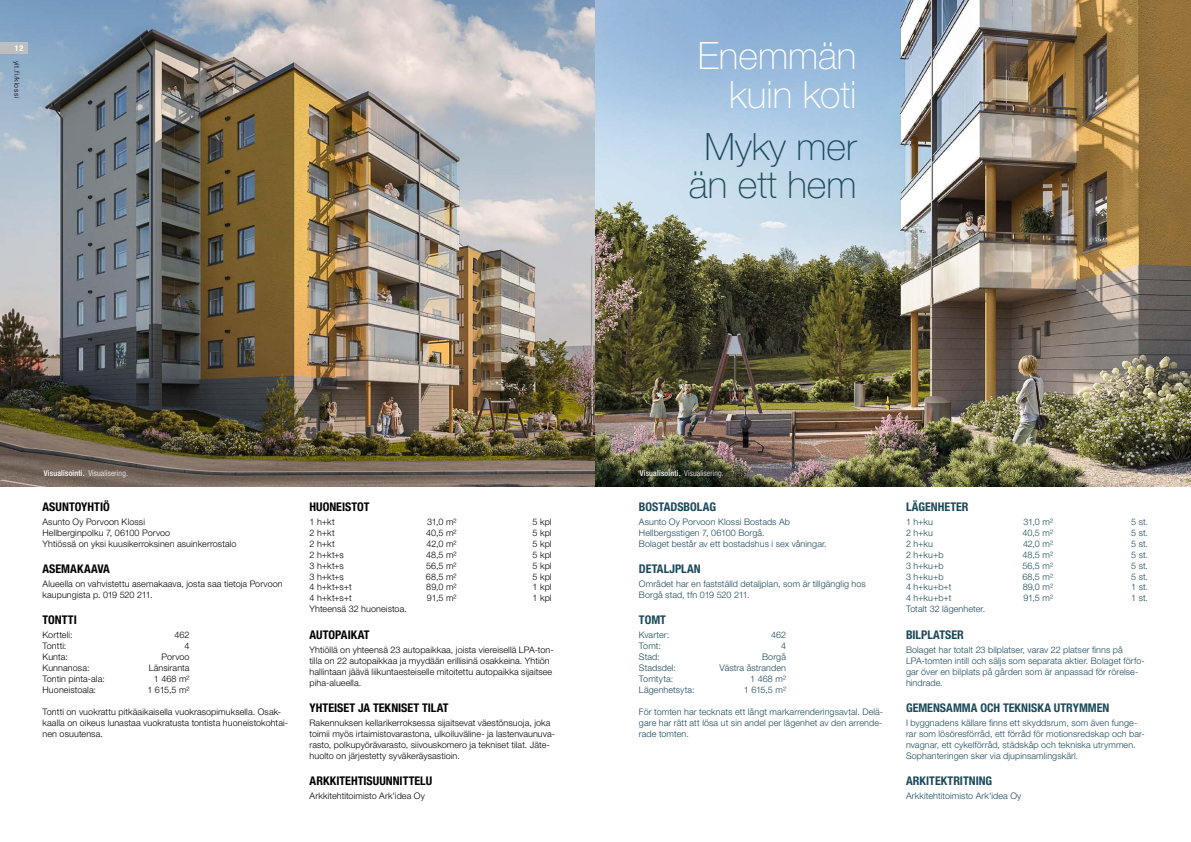
<style>
.page{position:relative;width:1191px;height:842px;background:#fff}
.page>*{position:absolute;margin:0;border:0;box-sizing:border-box;transform-origin:0 0}
.t1{font:100 37.7px/38.8px "Helvetica Neue LT Pro";color:#fff;text-align:right}
.t2{font:100 37.7px/38.8px "Helvetica Neue LT Pro";color:#1b495a;text-align:center}
.t3{font:700 condensed 12px "Helvetica Neue LT Pro";color:#000}
.t4{font:700 condensed 12px "Helvetica Neue LT Pro";color:#1b495a}
.t5{font:300 9px/11px "Helvetica Neue LT Pro";letter-spacing:.01em;color:#000}
.t6{font:300 9px/11px "Helvetica Neue LT Pro";letter-spacing:.01em;color:#1b495a}
.t7{font:500 condensed 8px "Helvetica Neue LT Pro";letter-spacing:.02em;color:#fff}
.t8{font:300 condensed 8px "Helvetica Neue LT Pro";letter-spacing:.02em;color:#fff}
.t9{font:700 condensed 8px "Helvetica Neue LT Pro";color:#fff}
.t10{font:300 7px "Helvetica Neue LT Pro";letter-spacing:.08em;color:#000}
</style>
<div class="page">
<img style="left:0;top:0;width:1191px;height:487px">
<div style="left:0;top:43px;width:28px;height:11px;background:#bcbec0"></div>
<p class="t9" style="left:15px;top:44px;width:10px">12</p>
<p class="t10" style="left:21px;top:61px;width:39px;rotate:90deg">yit.fi/klossi</p>
<h1 class="t1" style="left:698px;top:36px;width:160px">Enemmän kuin koti</h1>
<h1 class="t2" style="left:689px;top:126px;width:169px">Myky mer än ett hem</h1>
<p class="t7" style="left:44px;top:469px;width:42px">Visualisointi.</p>
<p class="t7" style="left:640px;top:469px;width:42px">Visualisointi.</p>
<p class="t8" style="left:88px;top:469px;width:41px">Visualisering.</p>
<p class="t8" style="left:684px;top:469px;width:41px">Visualisering.</p>
<h2 class="t3" style="left:43px;top:499px;width:69px">ASUNTOYHTIÖ</h2>
<p class="t5" style="left:43px;top:516px;width:196px">Asunto Oy Porvoon Klossi<br>Hellberginpolku 7, 06100 Porvoo<br>Yhtiössä on yksi kuusikerroksinen asuinkerrostalo</p>
<h2 class="t3" style="left:43px;top:561px;width:69px">ASEMAKAAVA</h2>
<p class="t5" style="left:43px;top:578px;width:242px">Alueella on vahvistettu asemakaava, josta saa tietoja Porvoon kaupungista p. 019 520 211.</p>
<h2 class="t3" style="left:43px;top:612px;width:36px">TONTTI</h2>
<p class="t5" style="left:43px;top:629px;width:32px">Kortteli:</p>
<p class="t5" style="left:174px;top:629px;width:17px">462</p>
<p class="t5" style="left:43px;top:640px;width:25px">Tontti:</p>
<p class="t5" style="left:185px;top:640px;width:7px">4</p>
<p class="t5" style="left:43px;top:651px;width:27px">Kunta:</p>
<p class="t5" style="left:161px;top:651px;width:30px">Porvoo</p>
<p class="t5" style="left:43px;top:662px;width:48px">Kunnanosa:</p>
<p class="t5" style="left:149px;top:662px;width:42px">Länsiranta</p>
<p class="t5" style="left:43px;top:673px;width:64px">Tontin pinta-ala:</p>
<p class="t5" style="left:154px;top:673px;width:37px">1 468 m²</p>
<p class="t5" style="left:43px;top:684px;width:55px">Huoneistoala:</p>
<p class="t5" style="left:147px;top:684px;width:44px">1 615,5 m²</p>
<p class="t5" style="left:43px;top:706px;width:247px">Tontti on vuokrattu pitkäaikaisella vuokrasopimuksella. Osak&shy;kaalla on oikeus lunastaa vuokratusta tontista huoneistokohtai&shy;nen osuutensa.</p>
<h2 class="t3" style="left:309px;top:499px;width:61px">HUONEISTOT</h2>
<p class="t5" style="left:309px;top:516px;width:27px">1 h+kt</p>
<p class="t5" style="left:427px;top:516px;width:31px">31,0 m²</p>
<p class="t5" style="left:532px;top:516px;width:21px">5 kpl</p>
<p class="t5" style="left:309px;top:527px;width:27px">2 h+kt</p>
<p class="t5" style="left:426px;top:527px;width:32px">40,5 m²</p>
<p class="t5" style="left:532px;top:527px;width:21px">5 kpl</p>
<p class="t5" style="left:309px;top:538px;width:27px">2 h+kt</p>
<p class="t5" style="left:426px;top:538px;width:31px">42,0 m²</p>
<p class="t5" style="left:532px;top:538px;width:21px">5 kpl</p>
<p class="t5" style="left:309px;top:549px;width:36px">2 h+kt+s</p>
<p class="t5" style="left:426px;top:549px;width:32px">48,5 m²</p>
<p class="t5" style="left:532px;top:549px;width:21px">5 kpl</p>
<p class="t5" style="left:309px;top:560px;width:36px">3 h+kt+s</p>
<p class="t5" style="left:426px;top:560px;width:32px">56,5 m²</p>
<p class="t5" style="left:532px;top:560px;width:21px">5 kpl</p>
<p class="t5" style="left:309px;top:571px;width:36px">3 h+kt+s</p>
<p class="t5" style="left:426px;top:571px;width:32px">68,5 m²</p>
<p class="t5" style="left:532px;top:571px;width:21px">5 kpl</p>
<p class="t5" style="left:309px;top:582px;width:44px">4 h+kt+s+t</p>
<p class="t5" style="left:426px;top:582px;width:32px">89,0 m²</p>
<p class="t5" style="left:532px;top:582px;width:21px">1 kpl</p>
<p class="t5" style="left:309px;top:593px;width:44px">4 h+kt+s+t</p>
<p class="t5" style="left:427px;top:593px;width:31px">91,5 m²</p>
<p class="t5" style="left:532px;top:593px;width:21px">1 kpl</p>
<p class="t5" style="left:309px;top:604px;width:99px">Yhteensä 32 huoneistoa.</p>
<h2 class="t3" style="left:309px;top:627px;width:62px">AUTOPAIKAT</h2>
<p class="t5" style="left:309px;top:644px;width:246px">Yhtiöllä on yhteensä 23 autopaikkaa, joista viereisellä LPA-ton&shy;tilla on 22 autopaikkaa ja myydään erillisinä osakkeina. Yhtiön hallintaan jäävä liikuntaesteiselle mitoitettu autopaikka sijaitsee piha-alueella.</p>
<h2 class="t3" style="left:309px;top:700px;width:140px">YHTEISET JA TEKNISET TILAT</h2>
<p class="t5" style="left:309px;top:717px;width:247px">Rakennuksen kellarikerroksessa sijaitsevat väestönsuoja, joka toimii myös irtaimistovarastona, ulkoiluväline- ja lastenvaunuva&shy;rasto, polkupyörävarasto, siivouskomero ja tekniset tilat. Jäte&shy;huolto on järjestetty syväkeräysastioin.</p>
<h2 class="t3" style="left:309px;top:773px;width:124px">ARKKITEHTISUUNNITTELU</h2>
<p class="t5" style="left:309px;top:790px;width:117px">Arkkitehtitoimisto Ark'idea Oy</p>
<h2 class="t4" style="left:639px;top:499px;width:79px">BOSTADSBOLAG</h2>
<p class="t6" style="left:639px;top:516px;width:189px">Asunto Oy Porvoon Klossi Bostads Ab<br>Hellbergsstigen 7, 06100 Borgå.<br>Bolaget består av ett bostadshus i sex våningar.</p>
<h2 class="t4" style="left:639px;top:561px;width:63px">DETALJPLAN</h2>
<p class="t6" style="left:639px;top:578px;width:228px">Området har en fastställd detaljplan, som är tillgänglig hos<br>Borgå stad, tfn 019 520 211.</p>
<h2 class="t4" style="left:639px;top:612px;width:29px">TOMT</h2>
<p class="t6" style="left:639px;top:629px;width:32px">Kvarter:</p>
<p class="t6" style="left:771px;top:629px;width:17px">462</p>
<p class="t6" style="left:639px;top:640px;width:23px">Tomt:</p>
<p class="t6" style="left:781px;top:640px;width:7px">4</p>
<p class="t6" style="left:639px;top:651px;width:22px">Stad:</p>
<p class="t6" style="left:762px;top:651px;width:25px">Borgå</p>
<p class="t6" style="left:639px;top:662px;width:38px">Stadsdel:</p>
<p class="t6" style="left:719px;top:662px;width:68px">Västra åstranden</p>
<p class="t6" style="left:639px;top:673px;width:36px">Tomtyta:</p>
<p class="t6" style="left:750px;top:673px;width:37px">1 468 m²</p>
<p class="t6" style="left:639px;top:684px;width:57px">Lägenhetsyta:</p>
<p class="t6" style="left:744px;top:684px;width:44px">1 615,5 m²</p>
<p class="t6" style="left:639px;top:706px;width:246px;text-align:justify">För tomten har tecknats ett långt markarrenderingsavtal. Delä&shy;gare har rätt att lösa ut sin andel per lägenhet av den arrende&shy;rade tomten.</p>
<h2 class="t4" style="left:906px;top:499px;width:64px">LÄGENHETER</h2>
<p class="t6" style="left:906px;top:516px;width:29px">1 h+ku</p>
<p class="t6" style="left:1023px;top:516px;width:31px">31,0 m²</p>
<p class="t6" style="left:1131px;top:516px;width:18px">5 st.</p>
<p class="t6" style="left:906px;top:527px;width:29px">2 h+ku</p>
<p class="t6" style="left:1022px;top:527px;width:32px">40,5 m²</p>
<p class="t6" style="left:1131px;top:527px;width:18px">5 st.</p>
<p class="t6" style="left:906px;top:538px;width:29px">2 h+ku</p>
<p class="t6" style="left:1023px;top:538px;width:31px">42,0 m²</p>
<p class="t6" style="left:1131px;top:538px;width:18px">5 st.</p>
<p class="t6" style="left:906px;top:549px;width:39px">2 h+ku+b</p>
<p class="t6" style="left:1022px;top:549px;width:32px">48,5 m²</p>
<p class="t6" style="left:1131px;top:549px;width:18px">5 st.</p>
<p class="t6" style="left:906px;top:560px;width:39px">3 h+ku+b</p>
<p class="t6" style="left:1022px;top:560px;width:32px">56,5 m²</p>
<p class="t6" style="left:1131px;top:560px;width:18px">5 st.</p>
<p class="t6" style="left:906px;top:571px;width:39px">3 h+ku+b</p>
<p class="t6" style="left:1022px;top:571px;width:32px">68,5 m²</p>
<p class="t6" style="left:1131px;top:571px;width:18px">5 st.</p>
<p class="t6" style="left:906px;top:582px;width:47px">4 h+ku+b+t</p>
<p class="t6" style="left:1022px;top:582px;width:32px">89,0 m²</p>
<p class="t6" style="left:1131px;top:582px;width:18px">1 st.</p>
<p class="t6" style="left:906px;top:593px;width:47px">4 h+ku+b+t</p>
<p class="t6" style="left:1023px;top:593px;width:31px">91,5 m²</p>
<p class="t6" style="left:1131px;top:593px;width:18px">1 st.</p>
<p class="t6" style="left:906px;top:604px;width:81px">Totalt 32 lägenheter.</p>
<h2 class="t4" style="left:906px;top:627px;width:59px">BILPLATSER</h2>
<p class="t6" style="left:906px;top:644px;width:240px">Bolaget har totalt 23 bilplatser, varav 22 platser finns på LPA-tomten intill och säljs som separata aktier. Bolaget förfo&shy;gar över en bilplats på gården som är anpassad för rörelse&shy;hindrade.</p>
<h2 class="t4" style="left:906px;top:700px;width:205px">GEMENSAMMA OCH TEKNISKA UTRYMMEN</h2>
<p class="t6" style="left:906px;top:717px;width:240px">I byggnadens källare finns ett skyddsrum, som även funge&shy;rar som lösöresförråd, ett förråd för motionsredskap och bar&shy;nvagnar, ett cykelförråd, städskåp och tekniska utrymmen.<br>Sophanteringen sker via djupinsamlingskärl.</p>
<h2 class="t4" style="left:906px;top:773px;width:88px">ARKITEKTRITNING</h2>
<p class="t6" style="left:906px;top:790px;width:117px">Arkkitehtitoimisto Ark'idea Oy</p>
</div>
